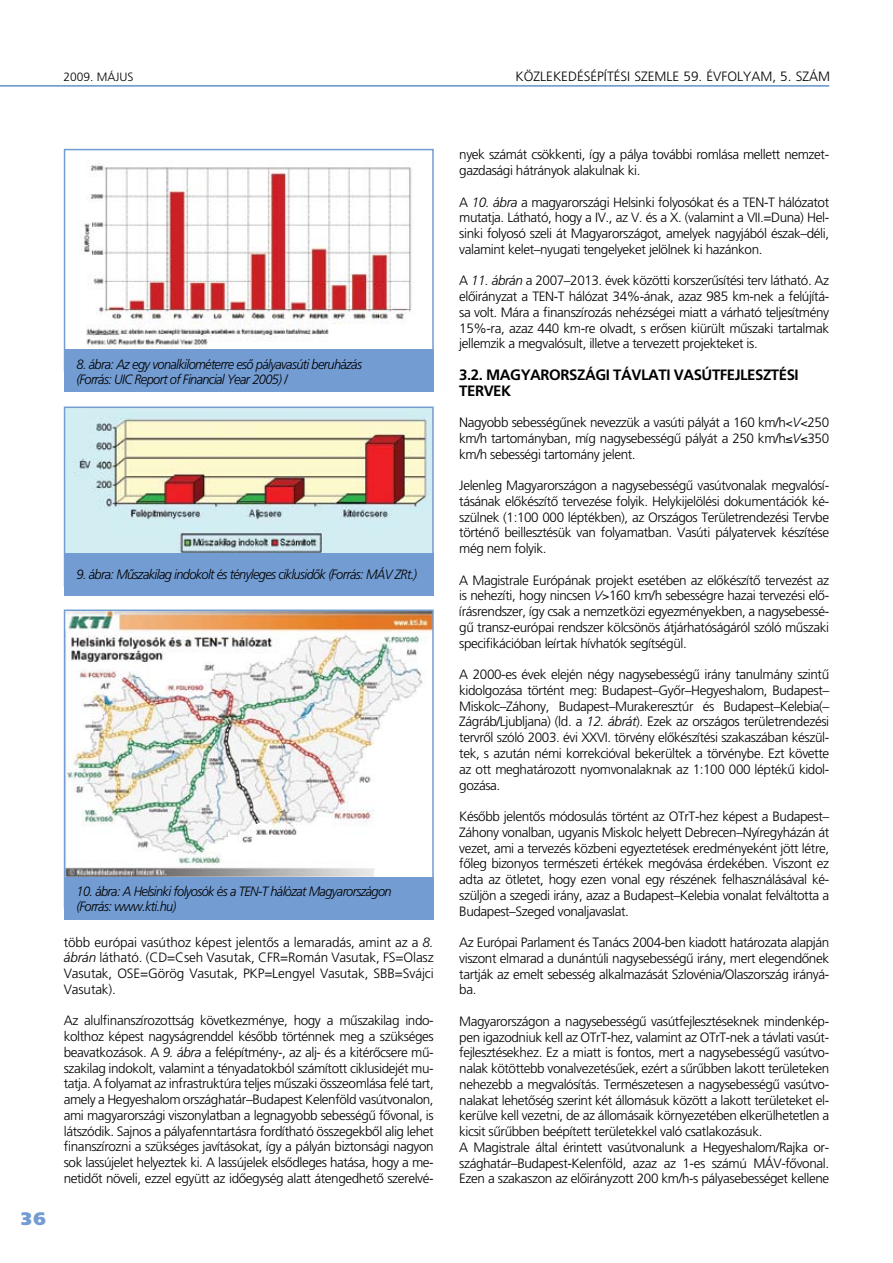
<style>
.page{position:relative;width:893px;height:1263px;background:#fff}
.page>*{position:absolute;margin:0;border:0;box-sizing:border-box;transform-origin:0 0}
.t1{font:900 18px "Frutiger H";color:#739cd2}
.t2{font:700 15px/15.8px "Frutiger H";letter-spacing:-.03em;color:#000}
.t3{font:300 13.5px/15.8px "Frutiger H";letter-spacing:-.03em;color:#000;text-align:justify}
.t4{font:italic 300 13.5px/15px "Frutiger H";letter-spacing:-.05em;color:#000;scale:.95 1}
.t5{font:300 13.5px "Frutiger H";color:#000}
.t6{font:300 12px "Frutiger H";color:#000}
.s1{font-style:italic}
</style>
<div class="page">
<hr style="left:0;top:85px;width:829px;height:2px;background:#739cd2">
<img style="left:67px;top:612px;width:364px;height:265px">
<div style="left:64px;top:609px;width:370px;height:300px;border:2px solid #739cd2"></div>
<div style="left:64px;top:877px;width:370px;height:43px;background:#739cd2"></div>
<img style="left:79px;top:163px;width:333px;height:185px">
<div style="left:64px;top:149px;width:370px;height:222px;border:2px solid #739cd2"></div>
<div style="left:64px;top:350px;width:370px;height:42px;background:#739cd2"></div>
<img style="left:67px;top:409px;width:364px;height:144px">
<div style="left:64px;top:406px;width:370px;height:181px;border:2px solid #739cd2"></div>
<div style="left:64px;top:553px;width:370px;height:42px;background:#739cd2"></div>
<p class="t6" style="left:63px;top:70px;width:72px">2009. MÁJUS</p>
<p class="t5" style="left:515px;top:69px;width:200px">KÖZLEKEDÉSÉPÍTÉSI SZEMLE 59. évfolyam</p>
<p class="t3" style="left:772px;top:69px;width:33px">, 5. szám</p>
<p class="t4" style="left:77px;top:356px;width:302px">8. ábra: Az egy vonalkilométerre esô pályavasúti beruházás (Forrás: UIC Report of Financial Year 2005) /</p>
<p class="t4" style="left:77px;top:567px;width:360px">9. ábra: Mûszakilag indokolt és tényleges ciklusidôk (Forrás: MÁV ZRt.)</p>
<h1 class="t1" style="left:21px;top:1208px;width:13px">36</h1>
<p class="t4" style="left:77px;top:884px;width:333px">10. ábra: A Helsinki folyosók és a TEN-T hálózat Magyarországon (Forrás: www.kti.hu)</p>
<p class="t3" style="left:64px;top:934px;width:371px">több európai vasúthoz képest jelentôs a lemaradás, amint az a <span class="s1">8. ábrán</span> látható. (CD=Cseh Vasutak, CFR=Román Vasutak, FS=Olasz Vasutak, OSE=Görög Vasutak, PKP=Lengyel Vasutak, SBB=Svájci Vasutak).</p>
<p class="t3" style="left:64px;top:1013px;width:371px">Az alulfinanszírozottság következménye, hogy a mûszakilag indo&shy;kolthoz képest nagyságrenddel késôbb történnek meg a szükséges beavatkozások. A <span class="s1">9. ábra</span> a felépítmény-, az alj- és a kitérôcsere mû&shy;szakilag indokolt, valamint a tényadatokból számított ciklusidejét mu&shy;tatja. A folyamat az infrastruktúra teljes mûszaki összeomlása felé tart, amely a Hegyeshalom országhatár–Budapest Kelenföld vasútvonalon, ami magyarországi viszonylatban a legnagyobb sebességû fôvonal, is látszódik. Sajnos a pályafenntartásra fordítható összegekbôl alig lehet finanszírozni a szükséges javításokat, így a pályán biztonsági nagyon sok lassújelet helyeztek ki. A lassújelek elsôdleges hatása, hogy a me&shy;netidôt növeli, ezzel együtt az idôegység alatt átengedhetô szerelvé-</p>
<p class="t3" style="left:459px;top:147px;width:371px">nyek számát csökkenti, így a pálya további romlása mellett nemzet&shy;gazdasági hátrányok alakulnak ki.</p>
<p class="t3" style="left:459px;top:194px;width:371px">A <span class="s1">10. ábra</span> a magyarországi Helsinki folyosókat és a TEN-T hálózatot mutatja. Látható, hogy a IV., az V. és a X. (valamint a VII.=Duna) Hel&shy;sinki folyosó szeli át Magyarországot, amelyek nagyjából észak–déli, valamint kelet–nyugati tengelyeket jelölnek ki hazánkon.</p>
<p class="t3" style="left:459px;top:273px;width:371px">A <span class="s1">11. ábrán</span> a 2007–2013. évek közötti korszerûsítési terv látható. Az elôirányzat a TEN-T hálózat 34%-ának, azaz 985 km-nek a felújítá&shy;sa volt. Mára a finanszírozás nehézségei miatt a várható teljesítmény 15%-ra, azaz 440 km-re olvadt, s erôsen kiürült mûszaki tartalmak jellemzik a megvalósult, illetve a tervezett projekteket is.</p>
<p class="t2" style="left:459px;top:367px;width:341px">3.2. MAGYARORSZÁGI TÁVLATI VASÚTFEJLESZTÉSI<br>TERVEK</p>
<p class="t3" style="left:459px;top:415px;width:371px">Nagyobb sebességûnek nevezzük a vasúti pályát a 160 km/h <span class="s1">V</span> 250 km/h tartományban, míg nagysebességû pályát a 250 km/h≤<span class="s1">V</span>≤350 km/h sebességi tartomány jelent.</p>
<p class="t3" style="left:459px;top:478px;width:371px">Jelenleg Magyarországon a nagysebességû vasútvonalak megvalósí&shy;tásának elôkészítô tervezése folyik. Helykijelölési dokumentációk ké&shy;szülnek (1:100 000 léptékben), az Országos Területrendezési Tervbe történô beillesztésük van folyamatban. Vasúti pályatervek készítése még nem folyik.</p>
<p class="t3" style="left:459px;top:572px;width:371px">A Magistrale Európának projekt esetében az elôkészítô tervezést az is nehezíti, hogy nincsen <span class="s1">V</span> 160 km/h sebességre hazai tervezési elô&shy;írásrendszer, így csak a nemzetközi egyezményekben, a nagysebessé&shy;gû transz-európai rendszer kölcsönös átjárhatóságáról szóló mûszaki specifikációban leírtak hívhatók segítségül.</p>
<p class="t3" style="left:459px;top:667px;width:371px">A 2000-es évek elején négy nagysebességû irány tanulmány szintû kidolgozása történt meg: Budapest–Gyôr–Hegyeshalom, Budapest– Miskolc–Záhony, Budapest–Murakeresztúr és Budapest–Kelebia(– Zágráb/Ljubljana) (ld. a <span class="s1">12. ábrát</span>). Ezek az országos területrendezési tervrôl szóló 2003. évi XXVI. törvény elôkészítési szakaszában készül&shy;tek, s azután némi korrekcióval bekerültek a törvénybe. Ezt követte az ott meghatározott nyomvonalaknak az 1:100 000 léptékû kidol&shy;gozása.</p>
<p class="t3" style="left:459px;top:808px;width:371px">Késôbb jelentôs módosulás történt az OTrT-hez képest a Budapest– Záhony vonalban, ugyanis Miskolc helyett Debrecen–Nyíregyházán át vezet, ami a tervezés közbeni egyeztetések eredményeként jött létre, fôleg bizonyos természeti értékek megóvása érdekében. Viszont ez adta az ötletet, hogy ezen vonal egy részének felhasználásával ké&shy;szüljön a szegedi irány, azaz a Budapest–Kelebia vonalat felváltotta a Budapest–Szeged vonaljavaslat.</p>
<p class="t3" style="left:459px;top:934px;width:371px">Az Európai Parlament és Tanács 2004-ben kiadott határozata alapján viszont elmarad a dunántúli nagysebességû irány, mert elegendônek tartják az emelt sebesség alkalmazását Szlovénia/Olaszország irányá&shy;ba.</p>
<p class="t3" style="left:459px;top:1013px;width:371px;text-align:left">Magyarországon a nagysebességû vasútfejlesztéseknek mindenkép&shy;pen igazodniuk kell az OTrT-hez, valamint az OTrT-nek a távlati vasút&shy;fejlesztésekhez. Ez a miatt is fontos, mert a nagysebességû vasútvo&shy;nalak kötöttebb vonalvezetésûek, ezért a sûrûbben lakott területeken nehezebb a megvalósítás. Természetesen a nagysebességû vasútvo&shy;nalakat lehetôség szerint két állomásuk között a lakott területeket el&shy;kerülve kell vezetni, de az állomásaik környezetében elkerülhetetlen a kicsit sûrûbben beépített területekkel való csatlakozásuk.<br>A Magistrale által érintett vasútvonalunk a Hegyeshalom/Rajka or&shy;szághatár–Budapest-Kelenföld, azaz az 1-es számú MÁV-fôvonal.<br>Ezen a szakaszon az elôirányzott 200 km/h-s pályasebességet kellene</p>
</div>
